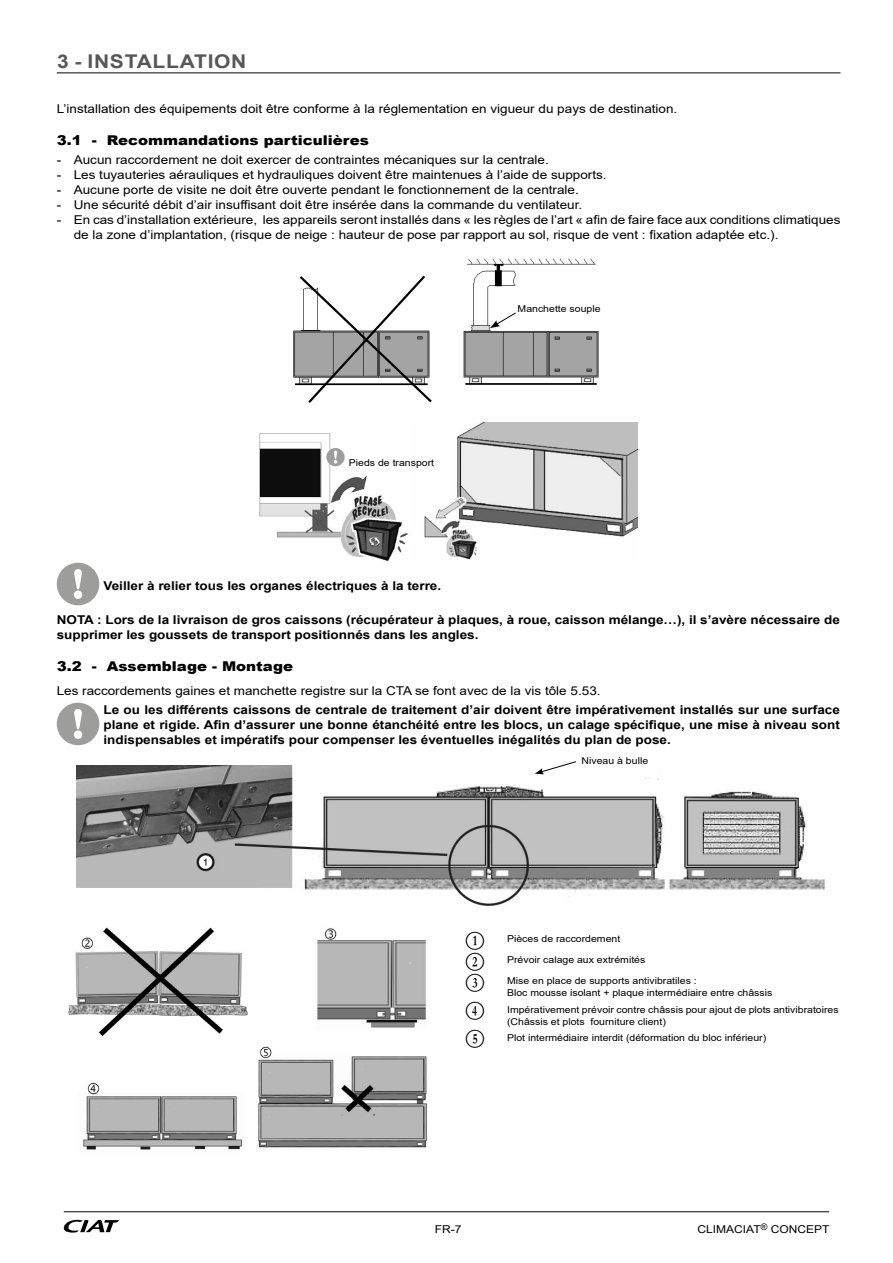
<style>
.page{position:relative;width:893px;height:1263px;background:#fff}
.page>*{position:absolute;margin:0;border:0;box-sizing:border-box;transform-origin:0 0}
.t1{font:700 18.9px "Arial";letter-spacing:.035em;color:#575756;scale:1.11 1}
.t2{font:15px "Numberpile Reversed";color:#000}
.t3{font:900 13.5px "Arial";color:#000;scale:1.11 1}
.t4{font:12.15px/15px "Arial";color:#000;scale:1.11 1}
.t5{font:700 12.15px/15px "Arial";color:#000;scale:1.11 1}
.t6{font:10.8px "Arial";color:#000;scale:1.11 1}
.t7{font:9.45px/12px "Arial";color:#000;scale:1.11 1}
</style>
<div class="page">
<svg style="left:64px;top:1220px;width:55px;height:12px"></svg>
<hr style="left:64px;top:1211px;width:765px;height:1px;background:#000">
<hr style="left:57px;top:72px;width:783px;height:2px;background:#575756">
<img style="left:293px;top:330px;width:4px;height:56px">
<img style="left:463px;top:258px;width:136px;height:127px">
<svg style="left:297px;top:275px;width:135px;height:128px"></svg>
<svg style="left:490px;top:312px;width:27px;height:16px"></svg>
<img style="left:259px;top:422px;width:378px;height:140px">
<div style="left:326px;top:448px;width:19px;height:18px;background:#9d9d9c;border-radius:50%"></div>
<svg style="left:334px;top:451px;width:3px;height:13px"></svg>
<div style="left:57px;top:563px;width:42px;height:42px;background:#9d9d9c;border-radius:50%"></div>
<div style="left:74px;top:590px;width:8px;height:9px;background:#fff;border-radius:50%"></div>
<svg style="left:74px;top:569px;width:8px;height:20px"></svg>
<div style="left:57px;top:703px;width:42px;height:42px;background:#9d9d9c;border-radius:50%"></div>
<div style="left:74px;top:730px;width:8px;height:9px;background:#fff;border-radius:50%"></div>
<svg style="left:74px;top:709px;width:8px;height:20px"></svg>
<img style="left:76px;top:766px;width:749px;height:140px">
<svg style="left:535px;top:761px;width:41px;height:13px"></svg>
<img style="left:69px;top:927px;width:357px;height:223px">
<h1 class="t1" style="left:57px;top:48px;width:172px">3 - INSTALLATION</h1>
<p class="t4" style="left:57px;top:101px;width:561px">L’installation des équipements doit être conforme à la réglementation en vigueur du pays de destination.</p>
<p class="t3" style="left:57px;top:130px;width:283px">3.1 - Recommandations particulières</p>
<p class="t4" style="left:57px;top:152px;width:445px">- Aucun raccordement ne doit exercer de contraintes mécaniques sur la centrale.</p>
<p class="t4" style="left:57px;top:167px;width:497px">- Les tuyauteries aérauliques et hydrauliques doivent être maintenues à l’aide de supports.</p>
<p class="t4" style="left:57px;top:182px;width:472px">- Aucune porte de visite ne doit être ouverte pendant le fonctionnement de la centrale.</p>
<p class="t4" style="left:57px;top:197px;width:475px">- Une sécurité débit d’air insuffisant doit être insérée dans la commande du ventilateur.</p>
<p class="t4" style="left:74px;top:212px;width:692px;text-indent:-17px">- En cas d’installation extérieure, les appareils seront installés dans « les règles de l’art « afin de faire face aux conditions climatiques de la zone d’implantation, (risque de neige : hauteur de pose par rapport au sol, risque de vent : fixation adaptée etc.).</p>
<p class="t7" style="left:349px;top:457px;width:78px">Pieds de transport</p>
<p class="t7" style="left:518px;top:302px;width:76px">Manchette souple</p>
<p class="t5" style="left:104px;top:578px;width:306px">Veiller à relier tous les organes électriques à la terre.</p>
<p class="t5" style="left:57px;top:613px;width:707px">NOTA : Lors de la livraison de gros caissons (récupérateur à plaques, à roue, caisson mélange…), il s’avère nécessaire de supprimer les goussets de transport positionnés dans les angles.</p>
<p class="t3" style="left:57px;top:657px;width:214px">3.2 - Assemblage - Montage</p>
<p class="t4" style="left:57px;top:683px;width:491px">Les raccordements gaines et manchette registre sur la CTA se font avec de la vis tôle 5.53.</p>
<p class="t5" style="left:104px;top:702px;width:665px;text-align:justify">Le ou les différents caissons de centrale de traitement d’air doivent être impérativement installés sur une surface plane et rigide. Afin d’assurer une bonne étanchéité entre les blocs, un calage spécifique, une mise à niveau sont indispensables et impératifs pour compenser les éventuelles inégalités du plan de pose.</p>
<p class="t7" style="left:582px;top:754px;width:61px">Niveau à bulle</p>
<p class="t2" style="left:467px;top:931px;width:19px">B</p>
<p class="t7" style="left:507px;top:932px;width:103px">Pièces de raccordement</p>
<p class="t2" style="left:467px;top:952px;width:19px">C</p>
<p class="t7" style="left:507px;top:954px;width:126px">Prévoir calage aux extrémités</p>
<p class="t2" style="left:467px;top:974px;width:19px">D</p>
<p class="t7" style="left:507px;top:975px;width:240px">Mise en place de supports antivibratiles :<br>Bloc mousse isolant + plaque intermédiaire entre châssis</p>
<p class="t2" style="left:467px;top:1002px;width:19px">E</p>
<p class="t7" style="left:507px;top:1003px;width:300px">Impérativement prévoir contre châssis pour ajout de plots antivibratoires (Châssis et plots fourniture client)</p>
<p class="t2" style="left:467px;top:1030px;width:19px">F</p>
<p class="t7" style="left:507px;top:1031px;width:235px">Plot intermédiaire interdit (déformation du bloc inférieur)</p>
<p class="t6" style="left:435px;top:1221px;width:26px">FR-7</p>
<p class="t6" style="left:698px;top:1221px;width:120px">CLIMACIAT<sup>®</sup> CONCEPT</p>
</div>
